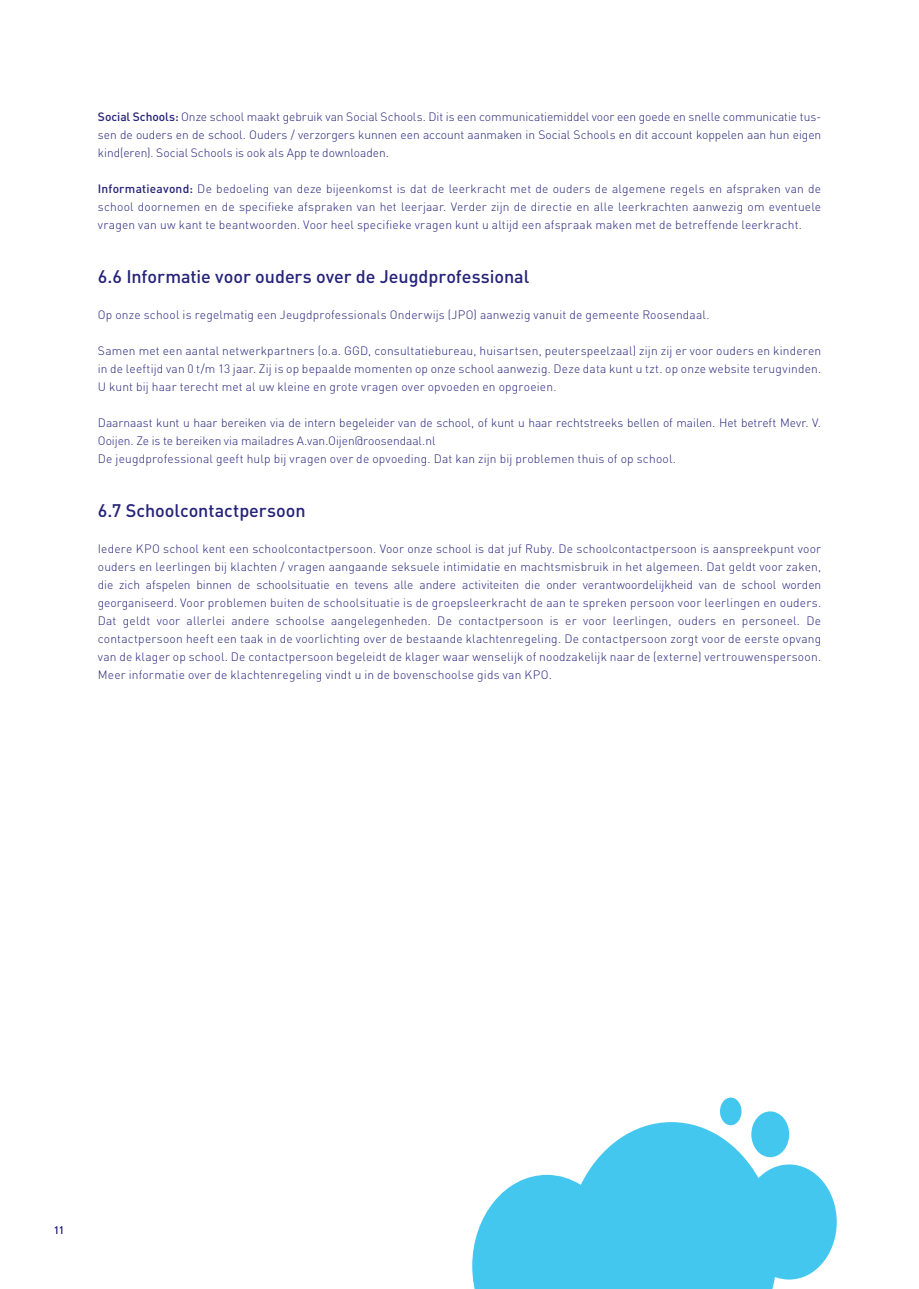
<style>
.page{position:relative;width:919px;height:1289px;background:#fff}
.page>*{position:absolute;margin:0;border:0;box-sizing:border-box;transform-origin:0 0}
.t1{font:500 18px "DIN Pro";letter-spacing:-.005em;color:#252279}
.t2{font:300 12px/18px "DIN Pro";letter-spacing:.015em;color:#252279;text-align:justify}
.t3{font:10.5px "DIN";color:#252279}
.s1{font-weight:500}
</style>
<div class="page">
<div style="left:751px;top:1111px;width:38px;height:46px;background:#44c7ee;border-radius:50%"></div>
<div style="left:720px;top:1097px;width:21px;height:28px;background:#44c7ee;border-radius:50%"></div>
<svg style="left:472px;top:1122px;width:364px;height:166px;fill:#44c7ee"></svg>
<p class="t2" style="left:98px;top:107px;width:724px"><span class="s1">Social Schools:</span> Onze school maakt gebruik van Social Schools. Dit is een communicatiemiddel voor een goede en snelle communicatie tus&shy;sen de ouders en de school. Ouders / verzorgers kunnen een account aanmaken in Social Schools en dit account koppelen aan hun eigen kind(eren). Social Schools is ook als App te downloaden.</p>
<p class="t2" style="left:98px;top:179px;width:724px"><span class="s1">Informatieavond:</span> De bedoeling van deze bijeenkomst is dat de leerkracht met de ouders de algemene regels en afspraken van de school doornemen en de specifieke afspraken van het leerjaar. Verder zijn de directie en alle leerkrachten aanwezig om eventuele vragen van uw kant te beantwoorden. Voor heel specifieke vragen kunt u altijd een afspraak maken met de betreffende leerkracht.</p>
<h1 class="t1" style="left:98px;top:264px;width:433px">6.6 Informatie voor ouders over de Jeugdprofessional</h1>
<p class="t2" style="left:98px;top:305px;width:613px">Op onze school is regelmatig een Jeugdprofessionals Onderwijs (JPO) aanwezig vanuit de gemeente Roosendaal.</p>
<p class="t2" style="left:98px;top:341px;width:724px">Samen met een aantal netwerkpartners (o.a. GGD, consultatiebureau, huisartsen, peuterspeelzaal) zijn zij er voor ouders en kinderen in de leeftijd van 0 t/m 13 jaar. Zij is op bepaalde momenten op onze school aanwezig. Deze data kunt u tzt. op onze website terugvinden.<br>U kunt bij haar terecht met al uw kleine en grote vragen over opvoeden en opgroeien.</p>
<p class="t2" style="left:98px;top:413px;width:724px;text-align:left">Daarnaast kunt u haar bereiken via de intern begeleider van de school, of kunt u haar rechtstreeks bellen of mailen. Het betreft Mevr. V.<br>Ooijen. Ze is te bereiken via mailadres A.van.Oijen@roosendaal.nl<br>De jeugdprofessional geeft hulp bij vragen over de opvoeding. Dat kan zijn bij problemen thuis of op school.</p>
<h1 class="t1" style="left:98px;top:498px;width:209px">6.7 Schoolcontactpersoon</h1>
<p class="t2" style="left:98px;top:539px;width:724px">Iedere KPO school kent een schoolcontactpersoon. Voor onze school is dat juf Ruby. De schoolcontactpersoon is aanspreekpunt voor ouders en leerlingen bij klachten / vragen aangaande seksuele intimidatie en machtsmisbruik in het algemeen. Dat geldt voor zaken, die zich afspelen binnen de schoolsituatie en tevens alle andere activiteiten die onder verantwoordelijkheid van de school worden georganiseerd. Voor problemen buiten de schoolsituatie is de groepsleerkracht de aan te spreken persoon voor leerlingen en ouders.<br>Dat geldt voor allerlei andere schoolse aangelegenheden. De contactpersoon is er voor leerlingen, ouders en personeel. De contactpersoon heeft een taak in de voorlichting over de bestaande klachtenregeling. De contactpersoon zorgt voor de eerste opvang van de klager op school. De contactpersoon begeleidt de klager waar wenselijk of noodzakelijk naar de (externe) vertrouwenspersoon.<br>Meer informatie over de klachtenregeling vindt u in de bovenschoolse gids van KPO.</p>
<p class="t3" style="left:54px;top:1223px;width:12px">11</p>
</div>
